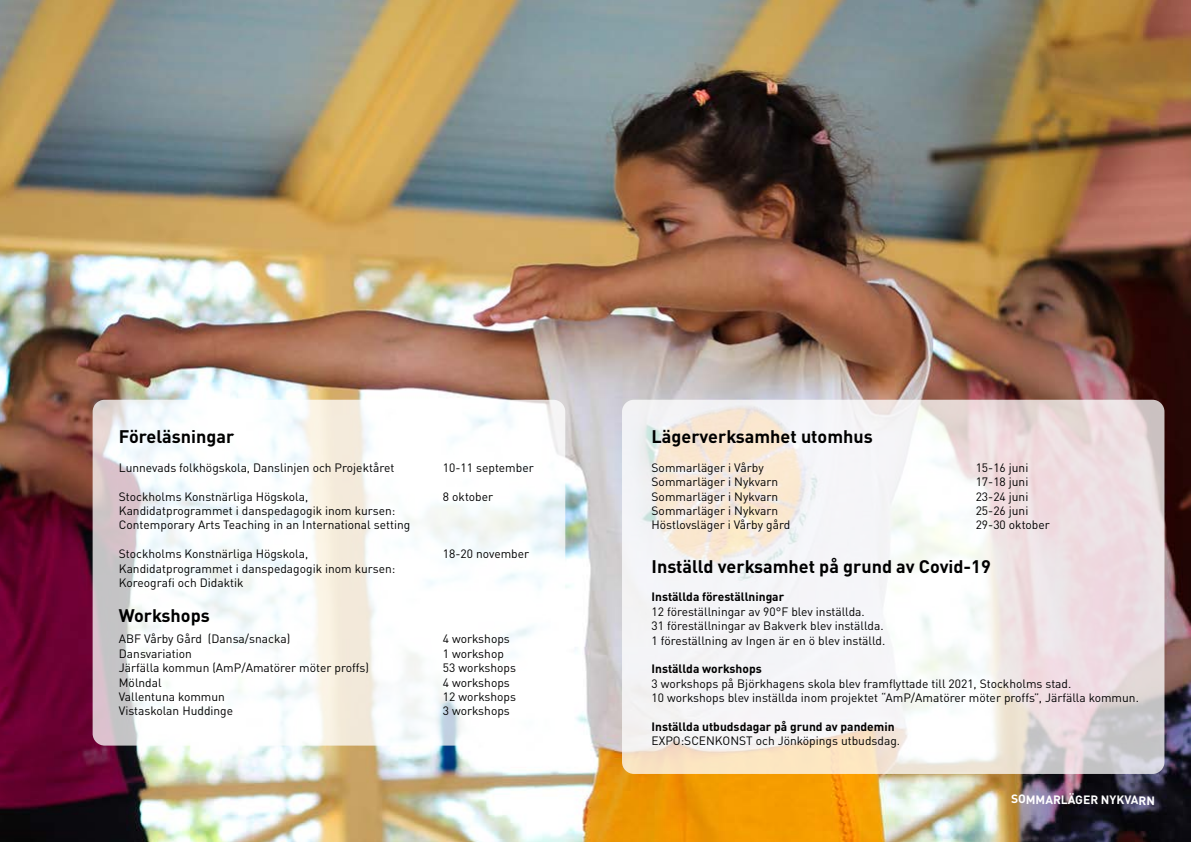
<style>
.page{position:relative;width:1191px;height:842px;background:#fff}
.page>*{position:absolute;margin:0;border:0;box-sizing:border-box;transform-origin:0 0}
.t1{font:700 18px "DIN Pro";color:#000}
.t2{font:12px/14.4px "DIN Pro";color:#000}
.t3{font:700 12px "DIN Pro";color:#000}
.t4{font:700 12px "DIN Pro";color:#fff}
</style>
<div class="page">
<img style="left:0;top:0;width:1191px;height:842px">
<svg style="left:93px;top:400px;width:472px;height:346px"></svg>
<svg style="left:622px;top:400px;width:542px;height:374px"></svg>
<h1 class="t1" style="left:119px;top:421px;width:117px">Föreläsningar</h1>
<p class="t2" style="left:119px;top:459px;width:277px">Lunnevads folkhögskola, Danslinjen och Projektåret</p>
<p class="t2" style="left:443px;top:459px;width:92px">10-11 september</p>
<p class="t2" style="left:119px;top:488px;width:191px">Stockholms Konstnärliga Högskola,</p>
<p class="t2" style="left:443px;top:488px;width:52px">8 oktober</p>
<p class="t2" style="left:119px;top:502px;width:293px">Kandidatprogrammet i danspedagogik inom kursen:<br>Contemporary Arts Teaching in an International setting</p>
<p class="t2" style="left:119px;top:545px;width:191px">Stockholms Konstnärliga Högskola,</p>
<p class="t2" style="left:443px;top:545px;width:88px">18-20 november</p>
<p class="t2" style="left:119px;top:560px;width:278px">Kandidatprogrammet i danspedagogik inom kursen:<br>Koreografi och Didaktik</p>
<h1 class="t1" style="left:119px;top:600px;width:92px">Workshops</h1>
<p class="t2" style="left:119px;top:631px;width:173px">ABF Vårby Gård (Dansa/snacka)</p>
<p class="t2" style="left:443px;top:631px;width:68px">4 workshops</p>
<p class="t2" style="left:119px;top:645px;width:75px">Dansvariation</p>
<p class="t2" style="left:443px;top:645px;width:62px">1 workshop</p>
<p class="t2" style="left:119px;top:659px;width:252px">Järfälla kommun (AmP/Amatörer möter proffs)</p>
<p class="t2" style="left:443px;top:659px;width:75px">53 workshops</p>
<p class="t2" style="left:119px;top:674px;width:44px">Mölndal</p>
<p class="t2" style="left:443px;top:674px;width:68px">4 workshops</p>
<p class="t2" style="left:119px;top:688px;width:108px">Vallentuna kommun</p>
<p class="t2" style="left:443px;top:688px;width:75px">12 workshops</p>
<p class="t2" style="left:119px;top:703px;width:116px">Vistaskolan Huddinge</p>
<p class="t2" style="left:443px;top:703px;width:68px">3 workshops</p>
<h1 class="t1" style="left:651px;top:421px;width:223px">Lägerverksamhet utomhus</h1>
<p class="t2" style="left:651px;top:459px;width:114px">Sommarläger i Vårby</p>
<p class="t2" style="left:975px;top:459px;width:54px">15-16 juni</p>
<p class="t2" style="left:651px;top:473px;width:128px">Sommarläger i Nykvarn</p>
<p class="t2" style="left:975px;top:473px;width:54px">17-18 juni</p>
<p class="t2" style="left:651px;top:488px;width:128px">Sommarläger i Nykvarn</p>
<p class="t2" style="left:975px;top:488px;width:54px">23-24 juni</p>
<p class="t2" style="left:651px;top:502px;width:128px">Sommarläger i Nykvarn</p>
<p class="t2" style="left:975px;top:502px;width:54px">25-26 juni</p>
<p class="t2" style="left:651px;top:517px;width:140px">Höstlovsläger i Vårby gård</p>
<p class="t2" style="left:975px;top:517px;width:76px">29-30 oktober</p>
<h1 class="t1" style="left:651px;top:551px;width:341px">Inställd verksamhet på grund av Covid-19</h1>
<p class="t3" style="left:651px;top:587px;width:134px">Inställda föreställningar</p>
<p class="t2" style="left:651px;top:603px;width:235px">12 föreställningar av 90°F blev inställda.<br>31 föreställningar av Bakverk blev inställda.<br>1 föreställning av Ingen är en ö blev inställd.</p>
<p class="t3" style="left:651px;top:659px;width:112px">Inställda workshops</p>
<p class="t2" style="left:651px;top:675px;width:489px">3 workshops på Björkhagens skola blev framflyttade till 2021, Stockholms stad.<br>10 workshops blev inställda inom projektet “AmP/Amatörer möter proffs”, Järfälla kommun.</p>
<p class="t3" style="left:651px;top:717px;width:244px">Inställda utbudsdagar på grund av pandemin</p>
<p class="t2" style="left:651px;top:733px;width:250px">EXPO:SCENKONST och Jönköpings utbudsdag.</p>
<p class="t4" style="left:1011px;top:790px;width:145px">SOMMARLÄGER NYKVARN</p>
</div>
